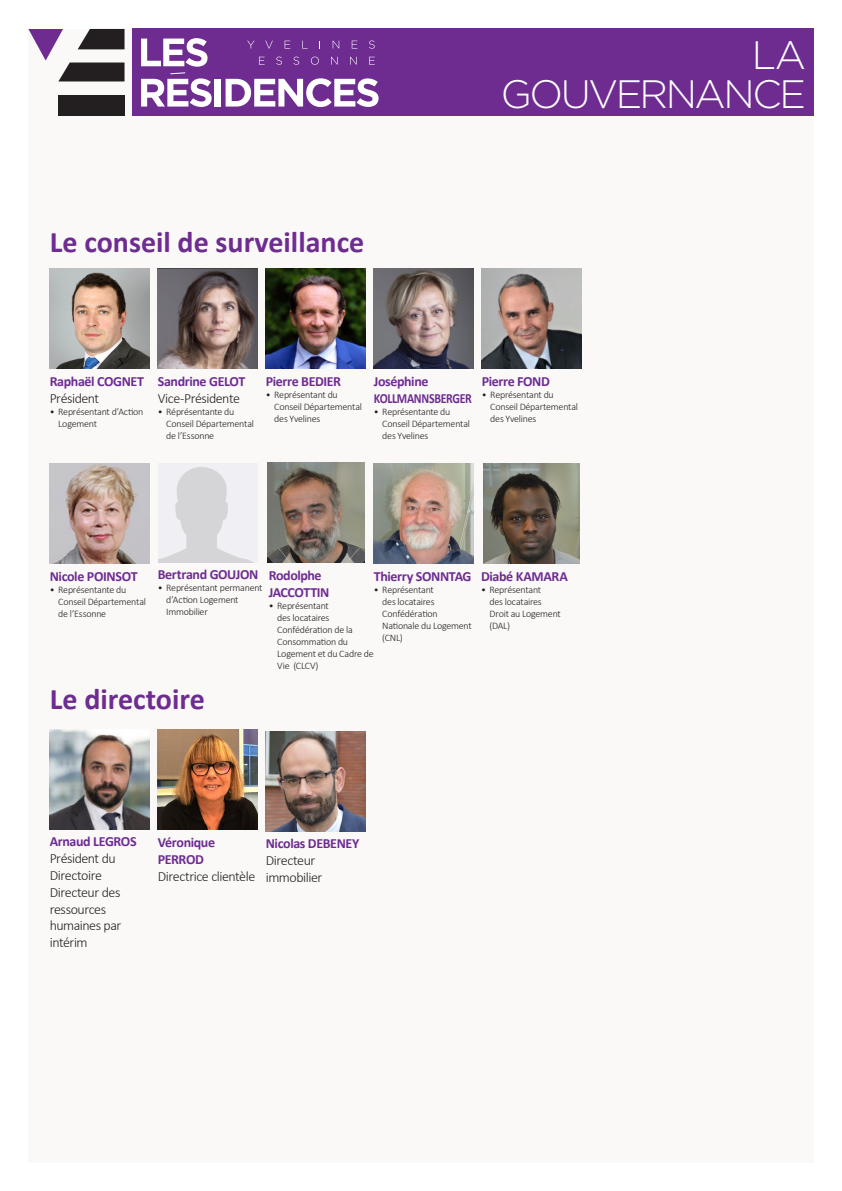
<style>
.page{position:relative;width:842px;height:1191px;background:#fff}
.page>*{position:absolute;margin:0;border:0;box-sizing:border-box;transform-origin:0 0}
.t1{font:300 39.6px "Gotham";letter-spacing:-.055em;color:#fff}
.t2{font:700 30px "Calibri";color:#6e2c91}
.t3{font:700 14px/16.8px "Calibri";letter-spacing:-.03em;color:#6e2c91}
.t4{font:300 14px/16.8px "Calibri";letter-spacing:-.035em;color:#231f20}
.t5{font:700 14px "Calibri";letter-spacing:-.03em;color:#6e2c91;scale:.85 1}
.t6{font:300 10px/12px "Calibri";letter-spacing:-.025em;color:#231f20}
</style>
<div class="page">
<div style="left:28px;top:29px;width:786px;height:1133px;background:#faf9f8"></div>
<div style="left:381px;top:28px;width:433px;height:88px;background:#6e2c91"></div>
<div style="left:132px;top:29px;width:253px;height:87px;background:#6e2c91"></div>
<div style="left:215px;top:79px;width:6px;height:28px;background:#fff"></div>
<svg style="left:226px;top:78px;width:153px;height:29px"></svg>
<svg style="left:141px;top:38px;width:71px;height:69px"></svg>
<svg style="left:247px;top:41px;width:8px;height:8px"></svg>
<svg style="left:265px;top:41px;width:8px;height:8px"></svg>
<svg style="left:285px;top:41px;width:5px;height:8px"></svg>
<svg style="left:302px;top:41px;width:6px;height:8px"></svg>
<svg style="left:333px;top:41px;width:6px;height:8px"></svg>
<svg style="left:352px;top:41px;width:5px;height:8px"></svg>
<svg style="left:369px;top:41px;width:6px;height:8px"></svg>
<svg style="left:259px;top:57px;width:6px;height:8px"></svg>
<svg style="left:276px;top:57px;width:6px;height:8px"></svg>
<svg style="left:293px;top:57px;width:6px;height:8px"></svg>
<svg style="left:311px;top:57px;width:8px;height:8px"></svg>
<svg style="left:331px;top:57px;width:7px;height:8px"></svg>
<svg style="left:350px;top:57px;width:7px;height:8px"></svg>
<svg style="left:369px;top:57px;width:6px;height:8px"></svg>
<svg style="left:28px;top:29px;width:97px;height:52px"></svg>
<div style="left:58px;top:95px;width:67px;height:21px;background:#231f20"></div>
<img style="left:50px;top:729px;width:100px;height:100px">
<img style="left:50px;top:269px;width:100px;height:99px">
<img style="left:158px;top:269px;width:100px;height:99px">
<img style="left:374px;top:269px;width:100px;height:99px">
<img style="left:266px;top:269px;width:100px;height:99px">
<img style="left:482px;top:269px;width:100px;height:99px">
<img style="left:50px;top:464px;width:100px;height:99px">
<img style="left:158px;top:730px;width:100px;height:100px">
<img style="left:266px;top:731px;width:100px;height:100px">
<img style="left:158px;top:463px;width:100px;height:99px">
<img style="left:267px;top:463px;width:98px;height:99px">
<img style="left:374px;top:463px;width:100px;height:100px">
<img style="left:484px;top:463px;width:96px;height:100px">
<p class="t2" style="left:50px;top:222px;width:316px">Le conseil de surveillance</p>
<p class="t1" style="left:752px;top:30px;width:56px">LA</p>
<p class="t1" style="left:501px;top:69px;width:307px">GOUVERNANCE</p>
<p class="t3" style="left:50px;top:373px;width:96px">Raphaël COGNET</p>
<p class="t4" style="left:50px;top:389px;width:51px">Président</p>
<p class="t6" style="left:58px;top:405px;width:87px;text-indent:-9px">• Représentant d’Action<br>Logement</p>
<p class="t3" style="left:158px;top:373px;width:89px">Sandrine GELOT</p>
<p class="t4" style="left:158px;top:389px;width:84px">Vice-Présidente</p>
<p class="t6" style="left:166px;top:405px;width:89px;text-indent:-9px">• Réprésentante du<br>Conseil Départemental de l’Essonne</p>
<p class="t3" style="left:266px;top:373px;width:77px">Pierre BEDIER</p>
<p class="t6" style="left:274px;top:388px;width:89px;text-indent:-9px">• Représentant du<br>Conseil Départemental des Yvelines</p>
<p class="t3" style="left:374px;top:373px;width:56px">Joséphine</p>
<p class="t5" style="left:374px;top:389px;width:117px">KOLLMANNSBERGER</p>
<p class="t6" style="left:382px;top:405px;width:89px;text-indent:-9px">• Représentante du<br>Conseil Départemental des Yvelines</p>
<p class="t3" style="left:482px;top:373px;width:70px">Pierre FOND</p>
<p class="t6" style="left:490px;top:388px;width:89px;text-indent:-9px">• Représentant du<br>Conseil Départemental des Yvelines</p>
<p class="t3" style="left:50px;top:568px;width:89px">Nicole POINSOT</p>
<p class="t6" style="left:58px;top:583px;width:89px;text-indent:-9px">• Représentante du<br>Conseil Départemental de l’Essonne</p>
<p class="t3" style="left:158px;top:566px;width:102px">Bertrand GOUJON</p>
<p class="t6" style="left:166px;top:582px;width:98px;text-indent:-9px">• Représentant permanent d’Action Logement<br>Immobilier</p>
<p class="t3" style="left:269px;top:567px;width:54px">Rodolphe</p>
<p class="t3" style="left:269px;top:584px;width:62px">JACCOTTIN</p>
<p class="t6" style="left:277px;top:599px;width:98px;text-indent:-9px">• Représentant<br>des locataires<br>Confédération de la<br>Consommation du<br>Logement et du Cadre de<br>Vie (CLCV)</p>
<p class="t3" style="left:374px;top:567px;width:99px">Thierry SONNTAG</p>
<p class="t6" style="left:382px;top:583px;width:91px;text-indent:-9px">• Représentant<br>des locataires<br>Confédération<br>Nationale du Logement (CNL)</p>
<p class="t2" style="left:50px;top:680px;width:157px">Le directoire</p>
<p class="t3" style="left:481px;top:567px;width:88px">Diabé KAMARA</p>
<p class="t6" style="left:490px;top:583px;width:73px;text-indent:-9px">• Représentant<br>des locataires<br>Droit au Logement (DAL)</p>
<p class="t3" style="left:50px;top:833px;width:88px">Arnaud LEGROS</p>
<p class="t4" style="left:50px;top:850px;width:67px">Président du</p>
<p class="t4" style="left:50px;top:866px;width:54px">Directoire</p>
<p class="t4" style="left:50px;top:883px;width:73px">Directeur des ressources humaines par intérim</p>
<p class="t3" style="left:158px;top:834px;width:59px">Véronique<br>PERROD</p>
<p class="t4" style="left:158px;top:867px;width:99px">Directrice clientèle</p>
<p class="t3" style="left:266px;top:835px;width:95px">Nicolas DEBENEY</p>
<p class="t4" style="left:266px;top:852px;width:58px">Directeur immobilier</p>
</div>
